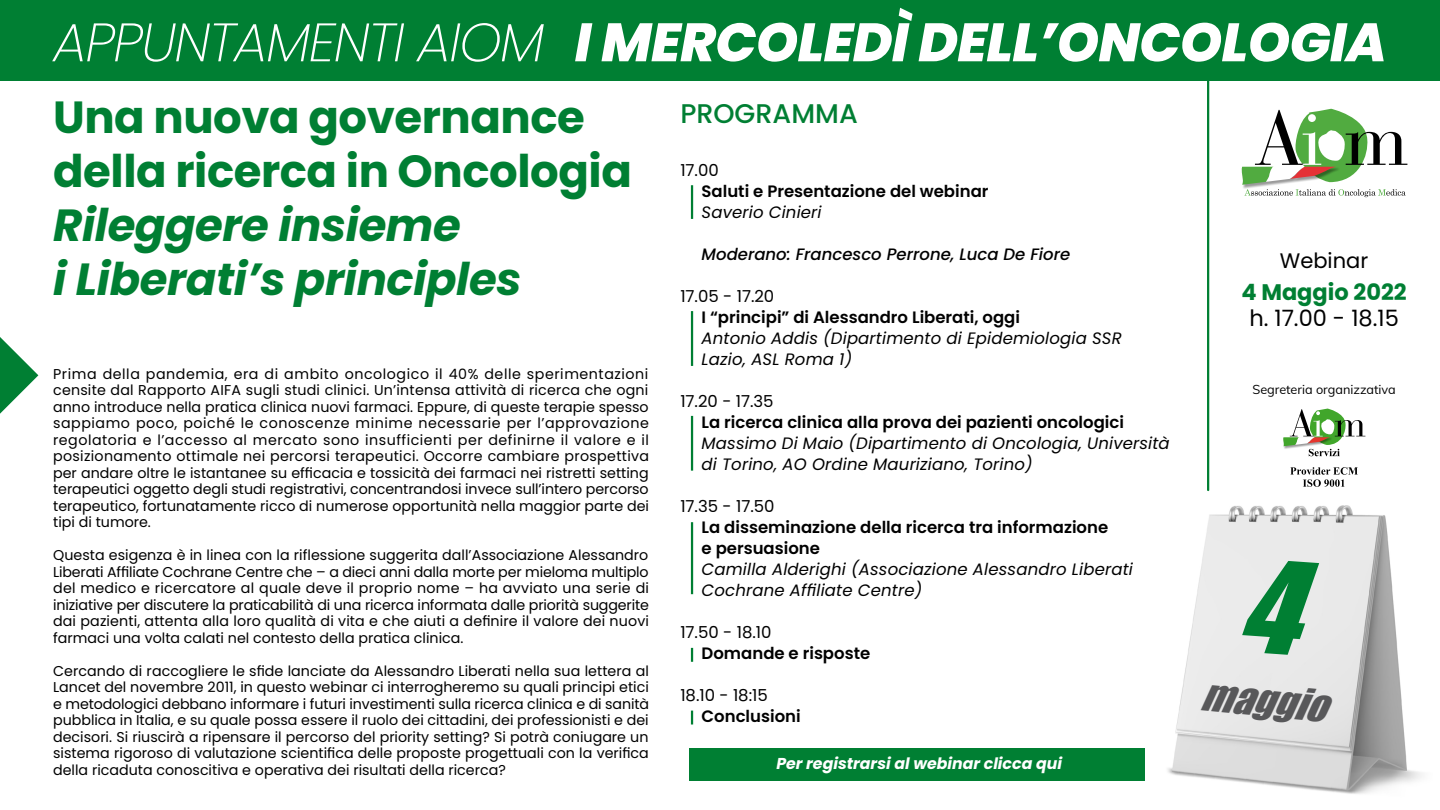
<style>
.page{position:relative;width:1440px;height:810px;background:#fff}
.page>*{position:absolute;margin:0;border:0;box-sizing:border-box;transform-origin:0 0}
.t1{font:italic 800 54px "Poppins";letter-spacing:-.01em;color:#fff}
.t2{font:700 45px/54px "Poppins";letter-spacing:-.01em;color:#007f33}
.t3{font:italic 700 45px/54px "Poppins";letter-spacing:-.01em;color:#007f33}
.t4{font:italic 40.5px "Impact";color:#58585a}
.t5{font:500 27px "Poppins";color:#007f33}
.t6{font:22.5px "Poppins";color:#000}
.t7{font:700 22.5px "Poppins";color:#007f33}
.t8{font:21px "Poppins";color:#000}
.t9{font:italic 16.5px/21px "Poppins";letter-spacing:.01em;color:#000}
.t10{font:600 16.5px/21px "Poppins";color:#000}
.t11{font:16.5px "Poppins";color:#000}
.t12{font:italic 500 16.5px "Poppins";color:#000}
.t13{font:italic 700 15.75px "Poppins";color:#fff}
.t14{font:14.25px/16.5px "Poppins";color:#000;text-align:justify}
.t15{font:12.67px "Mulish";color:#000}
.s1{font-weight:200}
</style>
<div class="page">
<img style="left:1167px;top:505px;width:255px;height:289px">
<hr style="left:1207px;top:72px;width:2px;height:418px;background:#007f33">
<div style="left:0;top:0;width:1440px;height:81px;background:#007f33"></div>
<svg style="left:1290px;top:467px;width:68px;height:20px"></svg>
<svg style="left:1290px;top:456px;width:48px;height:14px"></svg>
<svg style="left:1283px;top:409px;width:82px;height:47px"></svg>
<svg style="left:1241px;top:109px;width:166px;height:88px"></svg>
<hr style="left:691px;top:311px;width:2px;height:55px;background:#007f33">
<hr style="left:691px;top:416px;width:2px;height:55px;background:#007f33">
<hr style="left:691px;top:522px;width:2px;height:72px;background:#007f33">
<svg style="left:691px;top:648px;width:2px;height:14px"></svg>
<hr style="left:691px;top:185px;width:2px;height:34px;background:#007f33">
<svg style="left:691px;top:711px;width:2px;height:14px"></svg>
<div style="left:689px;top:748px;width:455px;height:33px;background:#007f33"></div>
<div style="left:1237px;top:559px;width:89px;height:96px;background:#eaeaea"></div>
<h1 class="t1" style="left:53px;top:11px;width:1335px"><span class="s1">APPUNTAMENTI AIOM</span> I MERCOLEDÌ DELL’ONCOLOGIA</h1>
<h2 class="t2" style="left:53px;top:91px;width:580px">Una nuova governance della ricerca in Oncologia</h2>
<h2 class="t3" style="left:53px;top:199px;width:470px">Rileggere insieme<br>i Liberati’s principles</h2>
<p class="t14" style="left:53px;top:365px;width:597px">Prima della pandemia, era di ambito oncologico il 40% delle sperimentazioni censite dal Rapporto AIFA sugli studi clinici. Un’intensa attività di ricerca che ogni anno introduce nella pratica clinica nuovi farmaci. Eppure, di queste terapie spesso sappiamo poco, poiché le conoscenze minime necessarie per l’approvazione regolatoria e l’accesso al mercato sono insufficienti per definirne il valore e il posizionamento ottimale nei percorsi terapeutici. Occorre cambiare prospettiva per andare oltre le istantanee su efficacia e tossicità dei farmaci nei ristretti setting terapeutici oggetto degli studi registrativi, concentrandosi invece sull’intero percorso terapeutico, fortunatamente ricco di numerose opportunità nella maggior parte dei tipi di tumore.</p>
<p class="t14" style="left:53px;top:547px;width:597px">Questa esigenza è in linea con la riflessione suggerita dall’Associazione Alessandro Liberati Affiliate Cochrane Centre che – a dieci anni dalla morte per mieloma multiplo del medico e ricercatore al quale deve il proprio nome – ha avviato una serie di iniziative per discutere la praticabilità di una ricerca informata dalle priorità suggerite dai pazienti, attenta alla loro qualità di vita e che aiuti a definire il valore dei nuovi farmaci una volta calati nel contesto della pratica clinica.</p>
<p class="t14" style="left:53px;top:662px;width:597px">Cercando di raccogliere le sfide lanciate da Alessandro Liberati nella sua lettera al Lancet del novembre 2011, in questo webinar ci interrogheremo su quali principi etici e metodologici debbano informare i futuri investimenti sulla ricerca clinica e di sanità pubblica in Italia, e su quale possa essere il ruolo dei cittadini, dei professionisti e dei decisori. Si riuscirà a ripensare il percorso del priority setting? Si potrà coniugare un sistema rigoroso di valutazione scientifica delle proposte progettuali con la verifica della ricaduta conoscitiva e operativa dei risultati della ricerca?</p>
<h3 class="t5" style="left:680px;top:98px;width:179px">PROGRAMMA</h3>
<p class="t11" style="left:680px;top:161px;width:40px">17.00</p>
<p class="t10" style="left:702px;top:181px;width:288px">Saluti e Presentazione del webinar</p>
<p class="t9" style="left:702px;top:202px;width:122px">Saverio Cinieri</p>
<p class="t12" style="left:702px;top:245px;width:370px">Moderano: Francesco Perrone, Luca De Fiore</p>
<p class="t11" style="left:680px;top:287px;width:95px">17.05 - 17.20</p>
<p class="t10" style="left:702px;top:307px;width:320px">I “principi” di Alessandro Liberati, oggi</p>
<p class="t9" style="left:702px;top:328px;width:422px">Antonio Addis (Dipartimento di Epidemiologia SSR<br>Lazio, ASL Roma 1)</p>
<p class="t11" style="left:680px;top:392px;width:95px">17.20 - 17.35</p>
<p class="t10" style="left:702px;top:412px;width:424px">La ricerca clinica alla prova dei pazienti oncologici</p>
<p class="t9" style="left:702px;top:433px;width:470px">Massimo Di Maio (Dipartimento di Oncologia, Università di Torino, AO Ordine Mauriziano, Torino)</p>
<p class="t11" style="left:680px;top:497px;width:96px">17.35 - 17.50</p>
<p class="t10" style="left:702px;top:517px;width:408px">La disseminazione della ricerca tra informazione e persuasione</p>
<p class="t9" style="left:702px;top:559px;width:433px">Camilla Alderighi (Associazione Alessandro Liberati<br>Cochrane Affiliate Centre)</p>
<p class="t11" style="left:680px;top:623px;width:93px">17.50 - 18.10</p>
<p class="t10" style="left:702px;top:643px;width:170px">Domande e risposte</p>
<p class="t11" style="left:680px;top:686px;width:89px">18.10 - 18:15</p>
<p class="t10" style="left:702px;top:706px;width:101px">Conclusioni</p>
<p class="t13" style="left:776px;top:755px;width:287px">Per registrarsi al webinar clicca qui</p>
<h3 class="t8" style="left:1280px;top:249px;width:90px">Webinar</h3>
<h3 class="t7" style="left:1241px;top:279px;width:167px">4 Maggio 2022</h3>
<h3 class="t6" style="left:1249px;top:305px;width:151px">h. 17.00 - 18.15</h3>
<p class="t15" style="left:1252px;top:380px;width:145px">Segreteria organizzativa</p>
<h3 class="t4" style="left:1205px;top:662px;width:127px;rotate:6deg">maggio</h3>
</div>
